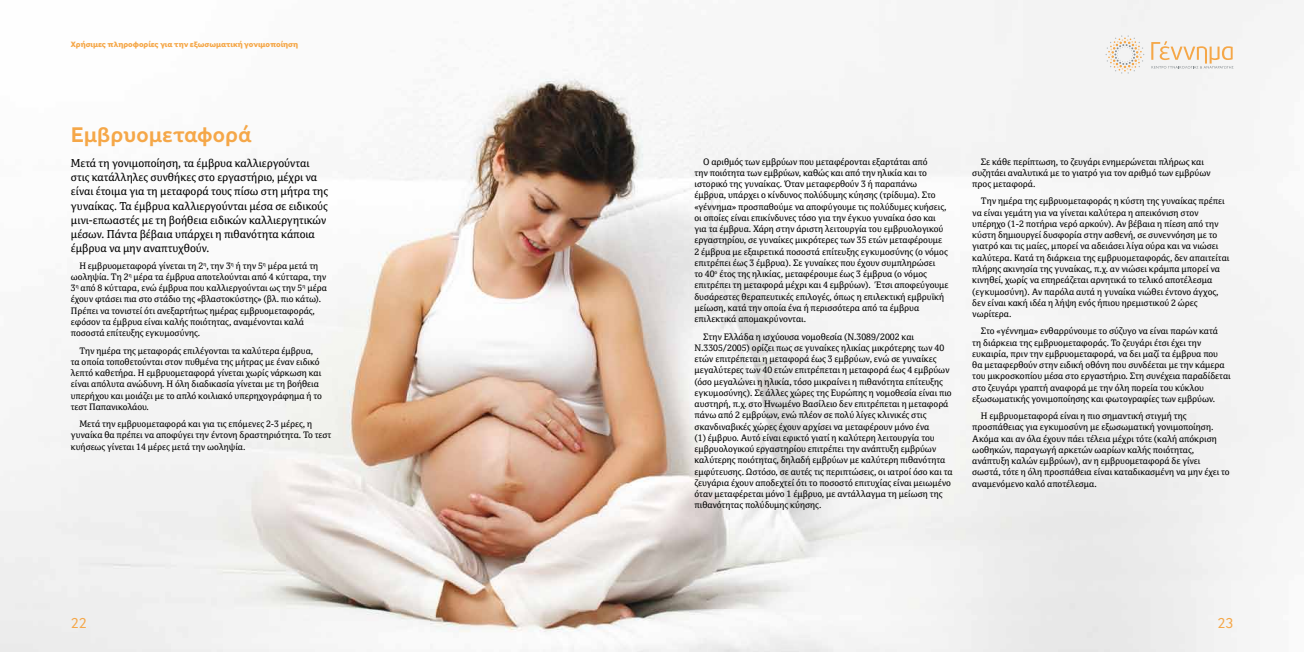
<style>
.page{position:relative;width:1304px;height:652px;background:#fff}
.page>*{position:absolute;margin:0;border:0;box-sizing:border-box;transform-origin:0 0}
.t1{font:700 22px "Inter Face Greek";color:#f5a748}
.t2{font:15px "Inter Face Greek";color:#f5a748}
.t3{font:11px/14px "Cordale Grk";color:#000}
.t4{font:9px/11.2px "Cordale Grk";color:#000}
.t5{font:8px "Inter Face Greek X Bold";color:#f5a748}
</style>
<div class="page">
<img style="left:0;top:0;width:1300px;height:652px">
<svg style="left:1151px;top:41px;width:82px;height:28px"></svg>
<svg style="left:1106px;top:35px;width:38px;height:39px"></svg>
<p class="t5" style="left:71px;top:39px;width:229px">Χρήσιμες πληροφορίες για την εξωσωματική γονιμοποίηση</p>
<h1 class="t1" style="left:71px;top:122px;width:182px">Εμβρυομεταφορά</h1>
<p class="t3" style="left:71px;top:157px;width:259px">Μετά τη γονιμοποίηση, τα έμβρυα καλλιεργούνται στις κατάλληλες συνθήκες στο εργαστήριο, μέχρι να είναι έτοιμα για τη μεταφορά τους πίσω στη μήτρα της γυναίκας. Τα έμβρυα καλλιεργούνται μέσα σε ειδικούς μινι-επωαστές με τη βοήθεια ειδικών καλλιεργητικών μέσων. Πάντα βέβαια υπάρχει η πιθανότητα κάποια έμβρυα να μην αναπτυχθούν.</p>
<p class="t4" style="left:71px;top:260px;width:258px;text-indent:9px">Η εμβρυομεταφορά γίνεται τη 2<sup>η</sup>, την 3<sup>η</sup> ή την 5<sup>η</sup> μέρα μετά τη ωοληψία. Τη 2<sup>η</sup> μέρα τα έμβρυα αποτελούνται από 4 κύτταρα, την 3<sup>η</sup> από 8 κύτταρα, ενώ έμβρυα που καλλιεργούνται ως την 5<sup>η</sup> μέρα έχουν φτάσει πια στο στάδιο της «βλαστοκύστης» (βλ. πιο κάτω).<br>Πρέπει να τονιστεί ότι ανεξαρτήτως ημέρας εμβρυομεταφοράς, εφόσον τα έμβρυα είναι καλής ποιότητας, αναμένονται καλά ποσοστά επίτευξης εγκυμοσύνης.</p>
<p class="t4" style="left:71px;top:345px;width:253px;text-indent:9px">Την ημέρα της μεταφοράς επιλέγονται τα καλύτερα έμβρυα, τα οποία τοποθετούνται στον πυθμένα της μήτρας με έναν ειδικό λεπτό καθετήρα. Η εμβρυομεταφορά γίνεται χωρίς νάρκωση και είναι απόλυτα ανώδυνη. Η όλη διαδικασία γίνεται με τη βοήθεια υπερήχου και μοιάζει με το απλό κοιλιακό υπερηχογράφημα ή το τεστ Παπανικολάου.</p>
<p class="t4" style="left:71px;top:418px;width:262px;text-indent:9px">Μετά την εμβρυομεταφορά και για τις επόμενες 2-3 μέρες, η γυναίκα θα πρέπει να αποφύγει την έντονη δραστηριότητα. Το τεστ κυήσεως γίνεται 14 μέρες μετά την ωοληψία.</p>
<p class="t4" style="left:694px;top:156px;width:256px;text-indent:9px">Ο αριθμός των εμβρύων που μεταφέρονται εξαρτάται από<br>την ποιότητα των εμβρύων, καθώς και από την ηλικία και το ιστορικό της γυναίκας. Όταν μεταφερθούν 3 ή παραπάνω έμβρυα, υπάρχει ο κίνδυνος πολύδυμης κύησης (τρίδυμα). Στο «γέννημα» προσπαθούμε να αποφύγουμε τις πολύδυμες κυήσεις, οι οποίες είναι επικίνδυνες τόσο για την έγκυο γυναίκα όσο και για τα έμβρυα. Χάρη στην άριστη λειτουργία του εμβρυολογικού εργαστηρίου, σε γυναίκες μικρότερες των 35 ετών μεταφέρουμε 2 έμβρυα με εξαιρετικά ποσοστά επίτευξης εγκυμοσύνης (ο νόμος επιτρέπει έως 3 έμβρυα). Σε γυναίκες που έχουν συμπληρώσει<br>το 40<sup>ο</sup> έτος της ηλικίας, μεταφέρουμε έως 3 έμβρυα (ο νόμος επιτρέπει τη μεταφορά μέχρι και 4 εμβρύων). Έτσι αποφεύγουμε δυσάρεστες θεραπευτικές επιλογές, όπως η επιλεκτική εμβρυϊκή μείωση, κατά την οποία ένα ή περισσότερα από τα έμβρυα επιλεκτικά απομακρύνονται.</p>
<p class="t4" style="left:694px;top:331px;width:260px;text-indent:9px">Στην Ελλάδα η ισχύουσα νομοθεσία (Ν.3089/2002 και Ν.3305/2005) ορίζει πως σε γυναίκες ηλικίας μικρότερης των 40 ετών επιτρέπεται η μεταφορά έως 3 εμβρύων, ενώ σε γυναίκες μεγαλύτερες των 40 ετών επιτρέπεται η μεταφορά έως 4 εμβρύων (όσο μεγαλώνει η ηλικία, τόσο μικραίνει η πιθανότητα επίτευξης εγκυμοσύνης). Σε άλλες χώρες της Ευρώπης η νομοθεσία είναι πιο αυστηρή, π.χ. στο Ηνωμένο Βασίλειο δεν επιτρέπεται η μεταφορά πάνω από 2 εμβρύων, ενώ πλέον σε πολύ λίγες κλινικές στις σκανδιναβικές χώρες έχουν αρχίσει να μεταφέρουν μόνο ένα<br>(1) έμβρυο. Αυτό είναι εφικτό γιατί η καλύτερη λειτουργία του εμβρυολογικού εργαστηρίου επιτρέπει την ανάπτυξη εμβρύων καλύτερης ποιότητας, δηλαδή εμβρύων με καλύτερη πιθανότητα εμφύτευσης. Ωστόσο, σε αυτές τις περιπτώσεις, οι ιατροί όσο και τα ζευγάρια έχουν αποδεχτεί ότι το ποσοστό επιτυχίας είναι μειωμένο όταν μεταφέρεται μόνο 1 έμβρυο, με αντάλλαγμα τη μείωση της πιθανότητας πολύδυμης κύησης.</p>
<p class="t4" style="left:972px;top:156px;width:240px;text-indent:9px">Σε κάθε περίπτωση, το ζευγάρι ενημερώνεται πλήρως και συζητάει αναλυτικά με το γιατρό για τον αριθμό των εμβρύων προς μεταφορά.</p>
<p class="t4" style="left:972px;top:196px;width:259px;text-indent:9px">Την ημέρα της εμβρυομεταφοράς η κύστη της γυναίκας πρέπει να είναι γεμάτη για να γίνεται καλύτερα η απεικόνιση στον υπέρηχο (1-2 ποτήρια νερό αρκούν). Αν βέβαια η πίεση από την κύστη δημιουργεί δυσφορία στην ασθενή, σε συνεννόηση με το γιατρό και τις μαίες, μπορεί να αδειάσει λίγα ούρα και να νιώσει καλύτερα. Κατά τη διάρκεια της εμβρυομεταφοράς, δεν απαιτείται πλήρης ακινησία της γυναίκας, π.χ. αν νιώσει κράμπα μπορεί να κινηθεί, χωρίς να επηρεάζεται αρνητικά το τελικό αποτέλεσμα (εγκυμοσύνη). Αν παρόλα αυτά η γυναίκα νιώθει έντονο άγχος, δεν είναι κακή ιδέα η λήψη ενός ήπιου ηρεμιστικού 2 ώρες νωρίτερα.</p>
<p class="t4" style="left:972px;top:326px;width:260px;text-indent:9px">Στο «γέννημα» ενθαρρύνουμε το σύζυγο να είναι παρών κατά<br>τη διάρκεια της εμβρυομεταφοράς. Το ζευγάρι έτσι έχει την ευκαιρία, πριν την εμβρυομεταφορά, να δει μαζί τα έμβρυα που<br>θα μεταφερθούν στην ειδική οθόνη που συνδέεται με την κάμερα του μικροσκοπίου μέσα στο εργαστήριο. Στη συνέχεια παραδίδεται στο ζευγάρι γραπτή αναφορά με την όλη πορεία του κύκλου εξωσωματικής γονιμοποίησης και φωτογραφίες των εμβρύων.</p>
<p class="t4" style="left:972px;top:410px;width:259px;text-indent:9px">Η εμβρυομεταφορά είναι η πιο σημαντική στιγμή της προσπάθειας για εγκυμοσύνη με εξωσωματική γονιμοποίηση.<br>Ακόμα και αν όλα έχουν πάει τέλεια μέχρι τότε (καλή απόκριση ωοθηκών, παραγωγή αρκετών ωαρίων καλής ποιότητας, ανάπτυξη καλών εμβρύων), αν η εμβρυομεταφορά δε γίνει σωστά, τότε η όλη προσπάθεια είναι καταδικασμένη να μην έχει το αναμενόμενο καλό αποτέλεσμα.</p>
<h2 class="t2" style="left:71px;top:614px;width:18px">22</h2>
<h2 class="t2" style="left:1217px;top:614px;width:18px">23</h2>
</div>
